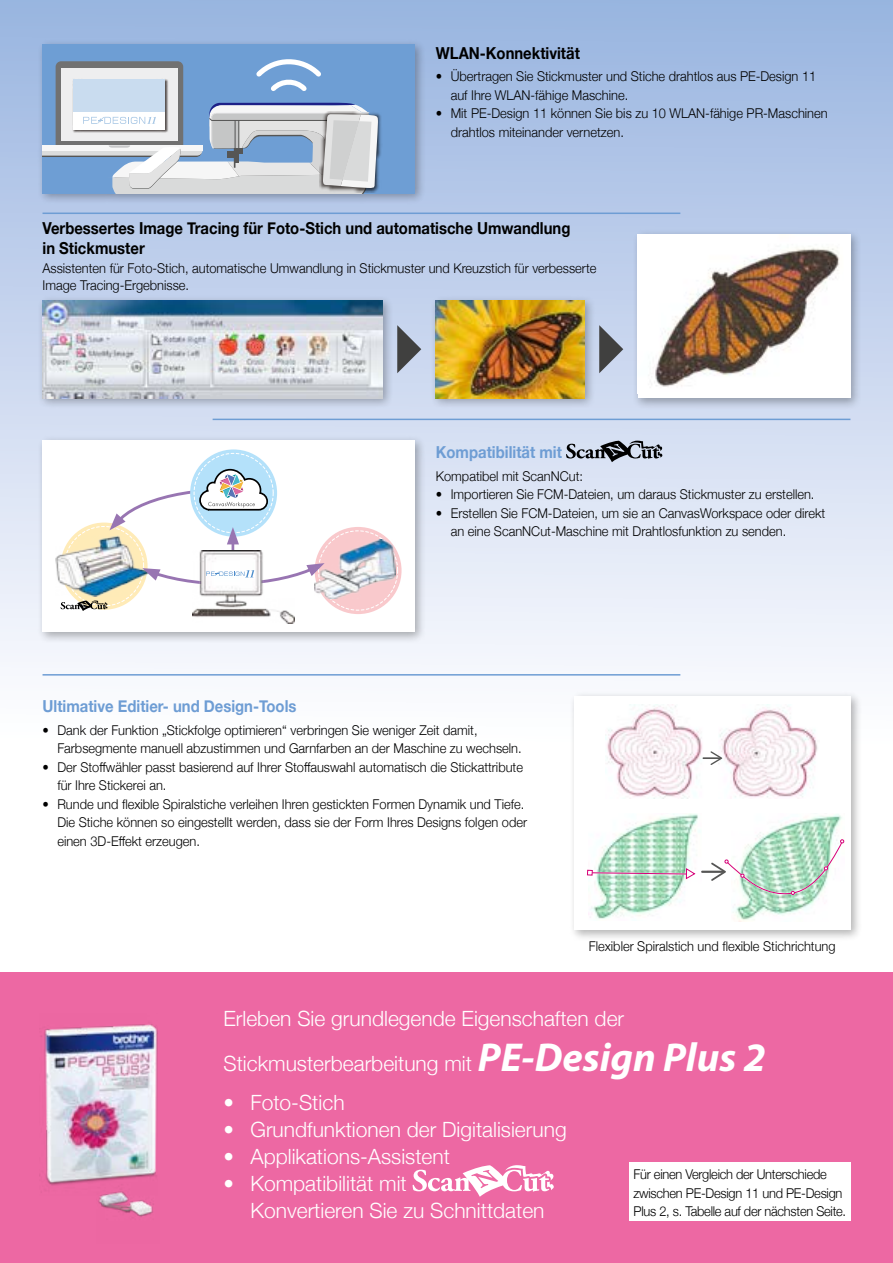
<style>
.page{position:relative;width:893px;height:1263px;background:#fff}
.page>*{position:absolute;margin:0;border:0;box-sizing:border-box;transform-origin:0 0}
.t1{font:300 21px/45px "Helvetica Neue";color:#fff}
.t2{font:700 16.5px/19.5px "Helvetica Neue";color:#000;scale:.9 1}
.t3{font:700 16.5px "Helvetica Neue";color:#6e9dd4;scale:.9 1}
.t4{font:300 13.5px/18.5px "Helvetica Neue";color:#000;scale:.95 1}
.t5{font:300 13.5px/18.5px "Helvetica Neue";letter-spacing:-.02em;color:#000;scale:.95 1}
.s1{font-family:"Myriad Pro";font-weight:700;font-style:italic;font-size:40.5px}
</style>
<div class="page">
<div style="left:0;top:0;width:893px;height:761px;background:linear-gradient(to bottom,#99b4e0,#fff)"></div>
<div style="left:0;top:972px;width:893px;height:291px;background:#ed68a3"></div>
<div style="left:38px;top:39px;width:388px;height:165px;background:#000;opacity:.3"></div>
<div style="left:43px;top:44px;width:372px;height:149px;background:#6e9ed4"></div>
<div style="left:56px;top:61px;width:127px;height:90px;background:#717171;border-radius:6px"></div>
<div style="left:61px;top:68px;width:116px;height:72px;background:#eeeeef"></div>
<img style="left:72px;top:79px;width:96px;height:24px">
<div style="left:73px;top:80px;width:92px;height:32px;background:#c9dcef"></div>
<img style="left:378px;top:111px;width:4px;height:81px">
<svg style="left:43px;top:103px;width:335px;height:90px"></svg>
<svg style="left:252px;top:58px;width:74px;height:38px"></svg>
<div style="left:38px;top:436px;width:388px;height:207px;background:#000;opacity:.3"></div>
<div style="left:43px;top:441px;width:372px;height:191px;background:#fff"></div>
<img style="left:192px;top:587px;width:102px;height:36px">
<div style="left:315px;top:527px;width:87px;height:87px;background:#f9c9cc;border-radius:50%"></div>
<svg style="left:61px;top:522px;width:87px;height:88px"></svg>
<img style="left:56px;top:536px;width:86px;height:60px">
<svg style="left:61px;top:600px;width:47px;height:11px"></svg>
<div style="left:190px;top:449px;width:87px;height:88px;background:#b4e1fa;border-radius:50%"></div>
<img style="left:315px;top:539px;width:81px;height:59px">
<svg style="left:109px;top:468px;width:237px;height:119px"></svg>
<div style="left:569px;top:691px;width:293px;height:251px;background:#000;opacity:.3"></div>
<svg style="left:574px;top:696px;width:276px;height:234px"></svg>
<div style="left:38px;top:295px;width:355px;height:114px;background:#000;opacity:.3"></div>
<img style="left:43px;top:300px;width:340px;height:98px">
<div style="left:431px;top:295px;width:165px;height:114px;background:#000;opacity:.3"></div>
<img style="left:436px;top:300px;width:149px;height:98px">
<div style="left:633px;top:230px;width:229px;height:180px;background:#000;opacity:.3"></div>
<div style="left:638px;top:235px;width:212px;height:163px;background:#fff"></div>
<img style="left:654px;top:247px;width:186px;height:140px">
<img style="left:39px;top:1024px;width:119px;height:162px">
<img style="left:96px;top:1174px;width:62px;height:44px">
<svg style="left:397px;top:325px;width:24px;height:48px"></svg>
<svg style="left:599px;top:325px;width:24px;height:48px"></svg>
<hr style="left:213px;top:419px;width:637px;height:1px;background:#6e9dd4">
<hr style="left:43px;top:213px;width:637px;height:1px;background:#6e9dd4">
<hr style="left:43px;top:674px;width:637px;height:1px;background:#6e9dd4">
<svg style="left:566px;top:441px;width:96px;height:21px;background:#898f9b"></svg>
<svg style="left:413px;top:1165px;width:141px;height:32px"></svg>
<div style="left:629px;top:1162px;width:221px;height:58px;background:#fff"></div>
<p class="t2" style="left:436px;top:44px;width:162px">WLAN-Konnektivität</p>
<p class="t4" style="left:451px;top:67px;width:386px;text-indent:-15px">• Übertragen Sie Stickmuster und Stiche drahtlos aus PE-Design 11 auf Ihre WLAN-fähige Maschine.</p>
<p class="t4" style="left:451px;top:104px;width:398px;text-indent:-15px">• Mit PE-Design 11 können Sie bis zu 10 WLAN-fähige PR-Maschinen drahtlos miteinander vernetzen.</p>
<p class="t2" style="left:43px;top:220px;width:588px">Verbessertes Image Tracing für Foto-Stich und automatische Umwandlung in Stickmuster</p>
<p class="t4" style="left:43px;top:259px;width:585px;line-height:17.2px">Assistenten für Foto-Stich, automatische Umwandlung in Stickmuster und Kreuzstich für verbesserte<br>Image Tracing-Ergebnisse.</p>
<p class="t3" style="left:436px;top:446px;width:142px">Kompatibilität mit</p>
<p class="t4" style="left:436px;top:466px;width:157px">Kompatibel mit ScanNCut:</p>
<p class="t4" style="left:436px;top:485px;width:400px">• Importieren Sie FCM-Dateien, um daraus Stickmuster zu erstellen.</p>
<p class="t4" style="left:451px;top:504px;width:396px;text-indent:-15px">• Erstellen Sie FCM-Dateien, um sie an CanvasWorkspace oder direkt an eine ScanNCut-Maschine mit Drahtlosfunktion zu senden.</p>
<p class="t3" style="left:43px;top:700px;width:284px">Ultimative Editier- und Design-Tools</p>
<p class="t4" style="left:57px;top:721px;width:490px;text-indent:-15px">• Dank der Funktion „Stickfolge optimieren“ verbringen Sie weniger Zeit damit,<br>Farbsegmente manuell abzustimmen und Garnfarben an der Maschine zu wechseln.</p>
<p class="t4" style="left:57px;top:758px;width:492px;text-indent:-15px">• Der Stoffwähler passt basierend auf Ihrer Stoffauswahl automatisch die Stickattribute für Ihre Stickerei an.</p>
<p class="t4" style="left:57px;top:795px;width:496px;text-indent:-15px">• Runde und flexible Spiralstiche verleihen Ihren gestickten Formen Dynamik und Tiefe.<br>Die Stiche können so eingestellt werden, dass sie der Form Ihres Designs folgen oder einen 3D-Effekt erzeugen.</p>
<p class="t4" style="left:589px;top:936px;width:261px">Flexibler Spiralstich und flexible Stichrichtung</p>
<h1 class="t1" style="left:223px;top:994px;width:544px">Erleben Sie grundlegende Eigenschaften der<br>Stickmusterbearbeitung mit <span class="s1">PE-Design Plus 2</span></h1>
<h1 class="t1" style="left:223px;top:1081px;width:123px">• Foto-Stich</h1>
<h1 class="t1" style="left:223px;top:1108px;width:345px">• Grundfunktionen der Digitalisierung</h1>
<h1 class="t1" style="left:223px;top:1135px;width:228px">• Applikations-Assistent</h1>
<h1 class="t1" style="left:250px;top:1171px;width:296px;line-height:27px;text-indent:-27px">• Kompatibilität mit<br>Konvertieren Sie zu Schnittdaten</h1>
<p class="t5" style="left:634px;top:1164px;width:225px">Für einen Vergleich der Unterschiede zwischen PE-Design 11 und PE-Design<br>Plus 2, s. Tabelle auf der nächsten Seite.</p>
</div>
